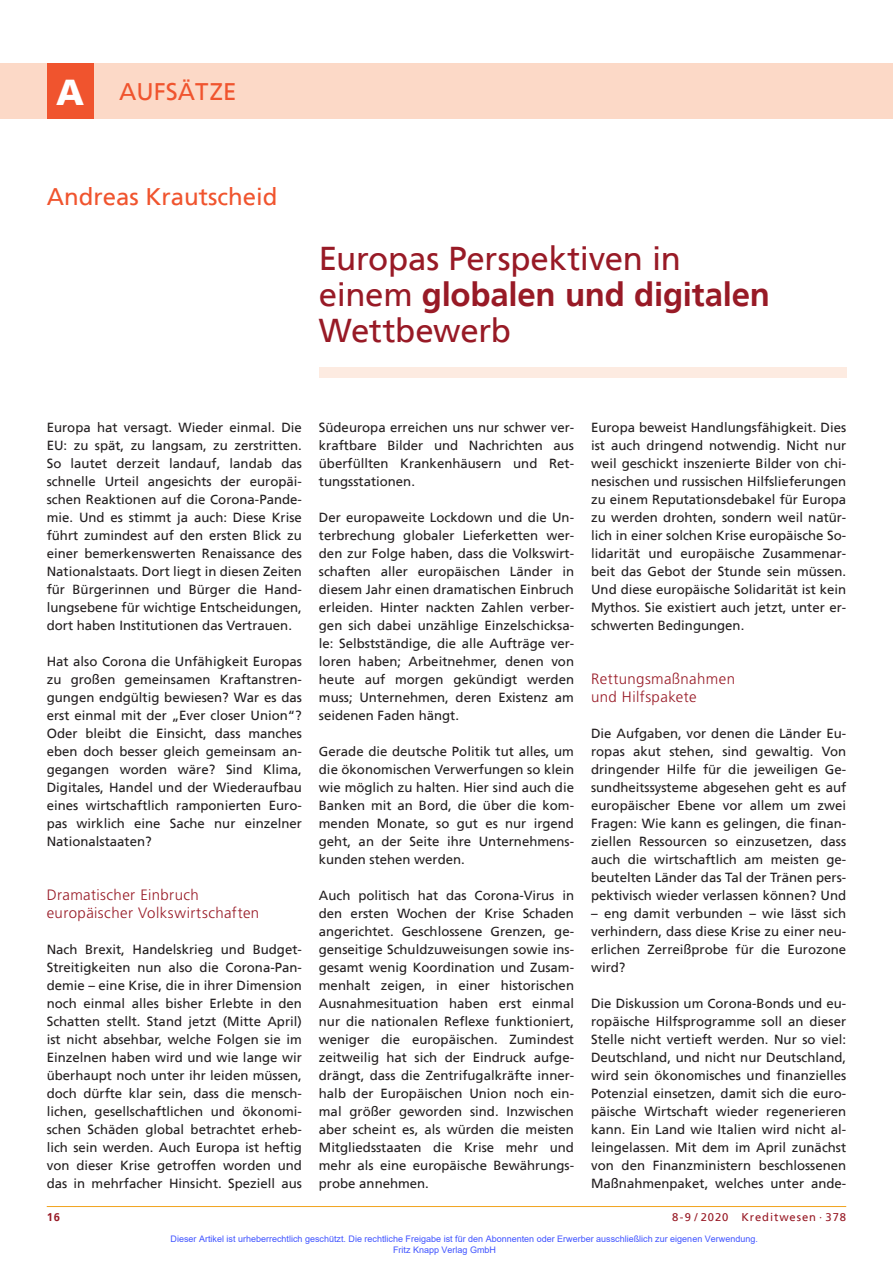
<style>
.page{position:relative;width:893px;height:1263px;background:#fff}
.page>*{position:absolute;margin:0;border:0;box-sizing:border-box;transform-origin:0 0}
.t1{font:33px/36px "Frutiger";letter-spacing:-.01em;color:#981a26}
.t2{font:24px "Frutiger";color:#f0542e}
.t3{font:300 15px/18px "Frutiger";letter-spacing:.025em;color:#981a26}
.t4{font:13.2px/18px "Frutiger";color:#231f20;text-align:justify}
.t5{font:11.25px "Frutiger";letter-spacing:.08em;color:#981a26}
.t6{font:700 11.25px "Frutiger";color:#981a26}
.t7{font:9px/10.8px "Arial";color:#4054ff}
.s1{font-weight:900;font-size:36px;color:#fff}
.s2{font-weight:700}
</style>
<div class="page">
<div style="left:319px;top:368px;width:527px;height:10px;background:#fdebe1"></div>
<hr style="left:47px;top:1206px;width:799px;height:1px;background:#f1a31e">
<div style="left:0;top:64px;width:893px;height:55px;background:#fcd9c7"></div>
<div style="left:47px;top:64px;width:47px;height:55px;background:#f0542e"></div>
<h2 class="t2" style="left:56px;top:81px;width:182px"><span class="s1">A</span> AUFSÄTZE</h2>
<h2 class="t2" style="left:47px;top:186px;width:232px">Andreas Krautscheid</h2>
<h1 class="t1" style="left:319px;top:242px;width:453px">Europas Perspektiven in einem <span class="s2">globalen und digitalen<br></span>Wettbewerb</h1>
<p class="t4" style="left:47px;top:419px;width:257px">Europa hat versagt. Wieder einmal. Die EU: zu spät, zu langsam, zu zerstritten.<br>So lautet derzeit landauf, landab das schnelle Urteil angesichts der europäi&shy;schen Reaktionen auf die Corona-Pande&shy;mie. Und es stimmt ja auch: Diese Krise führt zumindest auf den ersten Blick zu einer bemerkenswerten Renaissance des Nationalstaats. Dort liegt in diesen Zeiten für Bürgerinnen und Bürger die Hand&shy;lungsebene für wichtige Entscheidungen, dort haben Institutionen das Vertrauen.</p>
<p class="t4" style="left:47px;top:653px;width:257px">Hat also Corona die Unfähigkeit Europas zu großen gemeinsamen Kraftanstren&shy;gungen endgültig bewiesen? War es das erst einmal mit der „Ever closer Union“?<br>Oder bleibt die Einsicht, dass manches eben doch besser gleich gemeinsam an&shy;gegangen worden wäre? Sind Klima, Digitales, Handel und der Wiederaufbau eines wirtschaftlich ramponierten Euro&shy;pas wirklich eine Sache nur einzelner Nationalstaaten?</p>
<p class="t3" style="left:47px;top:886px;width:214px">Dramatischer Einbruch europäischer Volkswirtschaften</p>
<p class="t4" style="left:47px;top:941px;width:257px">Nach Brexit, Handelskrieg und Budget-Streitigkeiten nun also die Corona-Pan&shy;demie – eine Krise, die in ihrer Dimension noch einmal alles bisher Erlebte in den Schatten stellt. Stand jetzt (Mitte April) ist nicht absehbar, welche Folgen sie im Einzelnen haben wird und wie lange wir überhaupt noch unter ihr leiden müssen, doch dürfte klar sein, dass die mensch&shy;lichen, gesellschaftlichen und ökonomi&shy;schen Schäden global betrachtet erheb&shy;lich sein werden. Auch Europa ist heftig von dieser Krise getroffen worden und das in mehrfacher Hinsicht. Speziell aus</p>
<p class="t4" style="left:319px;top:419px;width:257px">Südeuropa erreichen uns nur schwer ver&shy;kraftbare Bilder und Nachrichten aus überfüllten Krankenhäusern und Ret&shy;tungsstationen.</p>
<p class="t4" style="left:319px;top:509px;width:257px">Der europaweite Lockdown und die Un&shy;terbrechung globaler Lieferketten wer&shy;den zur Folge haben, dass die Volkswirt&shy;schaften aller europäischen Länder in diesem Jahr einen dramatischen Einbruch erleiden. Hinter nackten Zahlen verber&shy;gen sich dabei unzählige Einzelschicksa&shy;le: Selbstständige, die alle Aufträge ver&shy;loren haben; Arbeitnehmer, denen von heute auf morgen gekündigt werden muss; Unternehmen, deren Existenz am seidenen Faden hängt.</p>
<p class="t4" style="left:319px;top:743px;width:257px">Gerade die deutsche Politik tut alles, um die ökonomischen Verwerfungen so klein wie möglich zu halten. Hier sind auch die Banken mit an Bord, die über die kom&shy;menden Monate, so gut es nur irgend geht, an der Seite ihre Unternehmens&shy;kunden stehen werden.</p>
<p class="t4" style="left:319px;top:887px;width:257px">Auch politisch hat das Corona-Virus in den ersten Wochen der Krise Schaden angerichtet. Geschlossene Grenzen, ge&shy;genseitige Schuldzuweisungen sowie ins&shy;gesamt wenig Koordination und Zusam&shy;menhalt zeigen, in einer historischen Ausnahmesituation haben erst einmal nur die nationalen Reflexe funktioniert, weniger die europäischen. Zumindest zeitweilig hat sich der Eindruck aufge&shy;drängt, dass die Zentrifugalkräfte inner&shy;halb der Europäischen Union noch ein&shy;mal größer geworden sind. Inzwischen aber scheint es, als würden die meisten Mitgliedsstaaten die Krise mehr und mehr als eine europäische Bewährungs&shy;probe annehmen.</p>
<p class="t4" style="left:591px;top:419px;width:257px">Europa beweist Handlungsfähigkeit. Dies ist auch dringend notwendig. Nicht nur weil geschickt inszenierte Bilder von chi&shy;nesischen und russischen Hilfslieferungen zu einem Reputationsdebakel für Europa zu werden drohten, sondern weil natür&shy;lich in einer solchen Krise europäische So&shy;lidarität und europäische Zusammenar&shy;beit das Gebot der Stunde sein müssen.<br>Und diese europäische Solidarität ist kein Mythos. Sie existiert auch jetzt, unter er&shy;schwerten Bedingungen.</p>
<p class="t3" style="left:591px;top:670px;width:146px">Rettungsmaßnahmen und Hilfspakete</p>
<p class="t4" style="left:591px;top:725px;width:257px">Die Aufgaben, vor denen die Länder Eu&shy;ropas akut stehen, sind gewaltig. Von dringender Hilfe für die jeweiligen Ge&shy;sundheitssysteme abgesehen geht es auf europäischer Ebene vor allem um zwei Fragen: Wie kann es gelingen, die finan&shy;ziellen Ressourcen so einzusetzen, dass auch die wirtschaftlich am meisten ge&shy;beutelten Länder das Tal der Tränen pers&shy;pektivisch wieder verlassen können? Und</p>
<p class="t4" style="left:591px;top:905px;width:257px">– eng damit verbunden – wie lässt sich verhindern, dass diese Krise zu einer neu&shy;erlichen Zerreißprobe für die Eurozone wird?</p>
<p class="t4" style="left:591px;top:995px;width:257px">Die Diskussion um Corona-Bonds und eu&shy;ropäische Hilfsprogramme soll an dieser Stelle nicht vertieft werden. Nur so viel:<br>Deutschland, und nicht nur Deutschland, wird sein ökonomisches und finanzielles Potenzial einsetzen, damit sich die euro&shy;päische Wirtschaft wieder regenerieren kann. Ein Land wie Italien wird nicht al&shy;leingelassen. Mit dem im April zunächst von den Finanzministern beschlossenen Maßnahmenpaket, welches unter ande-</p>
<p class="t6" style="left:47px;top:1211px;width:15px">16</p>
<p class="t5" style="left:672px;top:1211px;width:176px">8-9 / 2020 Kreditwesen · 378</p>
<p class="t7" style="left:393px;top:1233px;width:366px;text-indent:-223px">Dieser Artikel ist urheberrechtlich geschützt. Die rechtliche Freigabe ist für den Abonnenten oder Erwerber ausschließlich zur eigenen Verwendung.<br>Fritz Knapp Verlag GmbH</p>
</div>
